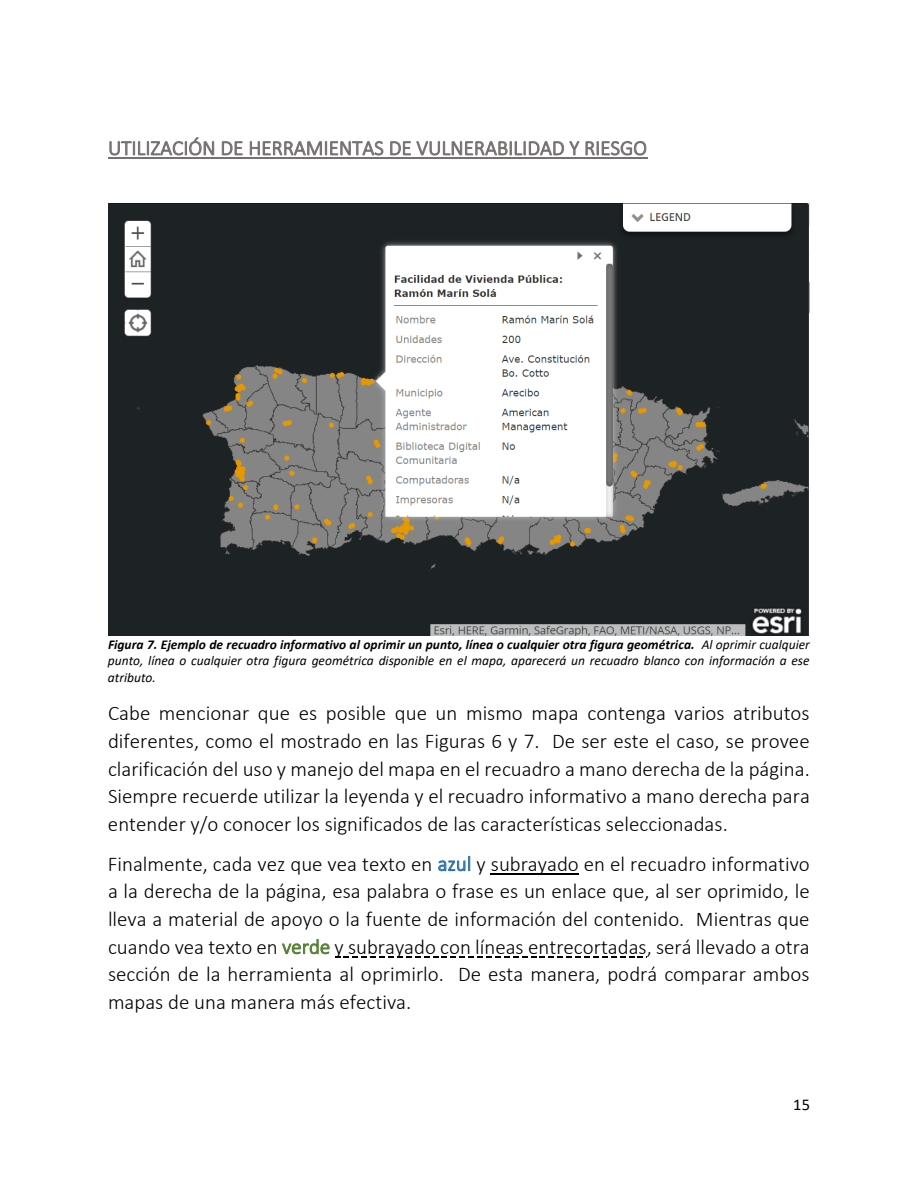
<style>
.page{position:relative;width:918px;height:1188px;background:#fff}
.page>*{position:absolute;margin:0;border:0;box-sizing:border-box;transform-origin:0 0}
.t1{font:300 21px/27.6px "Calibri";color:#000;text-align:justify}
.t2{font:300 21px "Calibri";color:#767171}
.t3{font:16.5px "Calibri";color:#000}
.t4{font:italic 13.5px/16.5px "Calibri";color:#000;text-align:justify}
.s1{font-weight:700}
.s2{color:#2e74b5}
.s3{color:#538135}
</style>
<div class="page">
<svg style="left:109px;top:137px;width:105px;height:21px"></svg>
<svg style="left:222px;top:141px;width:21px;height:15px"></svg>
<svg style="left:250px;top:141px;width:134px;height:17px"></svg>
<svg style="left:390px;top:141px;width:257px;height:17px"></svg>
<hr style="left:108px;top:158px;width:539px;height:1px;background:#767171">
<svg style="left:438px;top:856px;width:32px;height:16px"></svg>
<hr style="left:491px;top:873px;width:88px;height:1px;background:#000">
<svg style="left:282px;top:939px;width:365px;height:18px"></svg>
<img style="left:108px;top:203px;width:702px;height:433px">
<p class="t2" style="left:108px;top:135px;width:541px">UTILIZACIÓN DE HERRAMIENTAS DE VULNERABILIDAD Y RIESGO</p>
<p class="t4" style="left:108px;top:635px;width:703px"><span class="s1">Figura 7. Ejemplo de recuadro informativo al oprimir un punto, línea o cualquier otra figura geométrica.</span> Al oprimir cualquier punto, línea o cualquier otra figura geométrica disponible en el mapa, aparecerá un recuadro blanco con información a ese atributo.</p>
<p class="t1" style="left:108px;top:699px;width:703px">Cabe mencionar que es posible que un mismo mapa contenga varios atributos diferentes, como el mostrado en las Figuras 6 y 7. De ser este el caso, se provee clarificación del uso y manejo del mapa en el recuadro a mano derecha de la página.<br>Siempre recuerde utilizar la leyenda y el recuadro informativo a mano derecha para entender y/o conocer los significados de las características seleccionadas.</p>
<p class="t1" style="left:108px;top:850px;width:703px">Finalmente, cada vez que vea texto en <span class="s2">azul</span> y subrayado en el recuadro informativo a la derecha de la página, esa palabra o frase es un enlace que, al ser oprimido, le lleva a material de apoyo o la fuente de información del contenido. Mientras que cuando vea texto en <span class="s3">verde</span> y subrayado con líneas entrecortadas, será llevado a otra sección de la herramienta al oprimirlo. De esta manera, podrá comparar ambos mapas de una manera más efectiva.</p>
<p class="t3" style="left:793px;top:1093px;width:18px">15</p>
</div>
